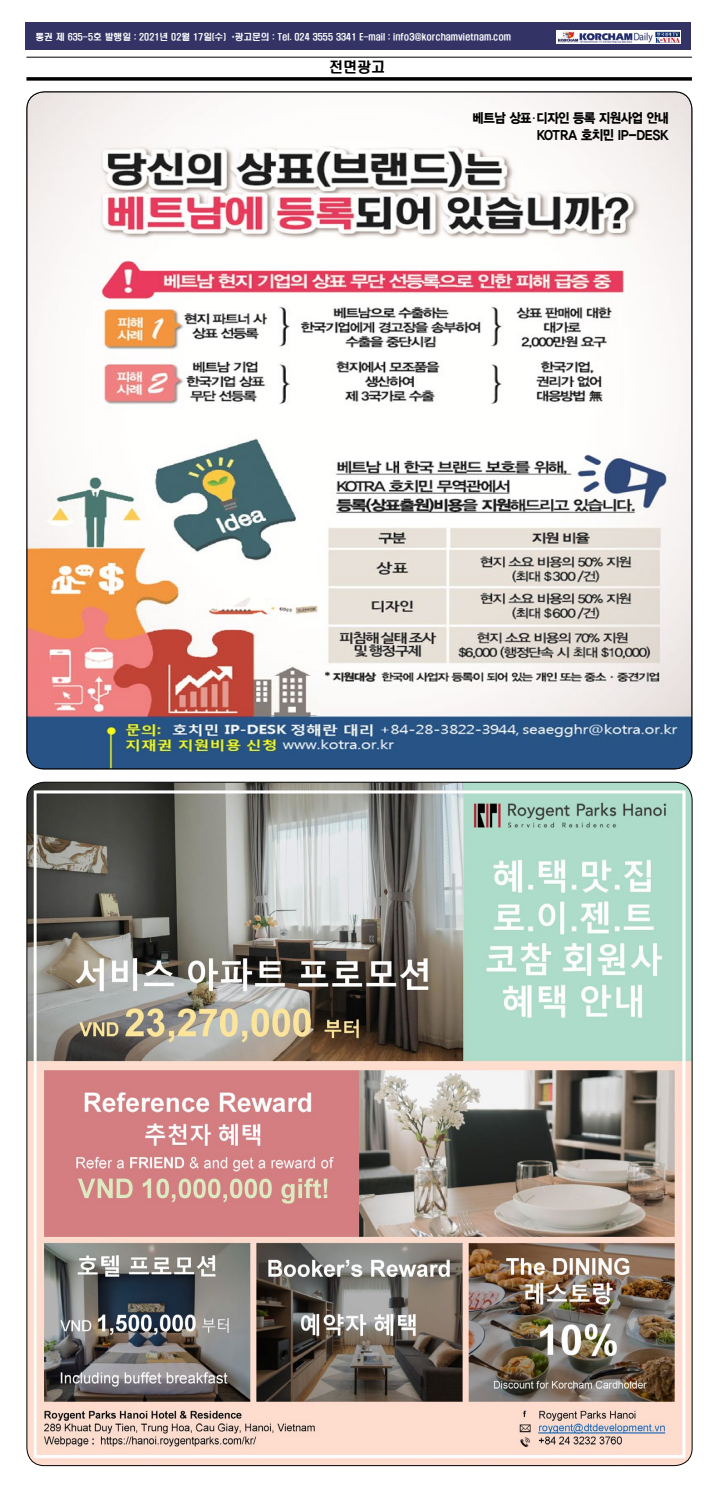
<style>
.page{position:relative;width:718px;height:1488px;background:#fff}
.page>*{position:absolute;margin:0;border:0;box-sizing:border-box;transform-origin:0 0}
.t1{font:14px "H2 hdr M";color:#000}
.t2{font:13.39px/16.6px "YDIYGO360";letter-spacing:-.03em;color:#000;text-align:right;scale:.92 1}
.t3{font:8.75px "H2 hdr M";color:#fff}
.s1{font-family:"Chosunilbo NM"}
</style>
<div class="page">
<div style="left:26px;top:23px;width:665px;height:27px;background:#336"></div>
<svg style="left:556px;top:30px;width:125px;height:14px"></svg>
<img style="left:558px;top:31px;width:121px;height:12px">
<hr style="left:26px;top:57px;width:665px;height:1px;background:#000">
<svg style="left:26px;top:77px;width:665px;height:4px;background:#1f1f1f"></svg>
<svg style="left:27px;top:92px;width:665px;height:677px"></svg>
<img style="left:27px;top:782px;width:665px;height:683px">
<p class="t3" style="left:36px;top:32px;width:477px">통권 제 635-5호 발행일 : 2021년 02월 17일(수) *광고문의 : Tel. 024 3555 3341 E-mail : info3@korchamvietnam.com</p>
<h1 class="t1" style="left:329px;top:60px;width:57px">전면광고</h1>
<h2 class="t2" style="left:472px;top:110px;width:215px">베트남 상표<span class="s1">·</span>디자인 등록 지원사업 안내<br>KOTRA 호치민 IP-DESK</h2>
</div>
